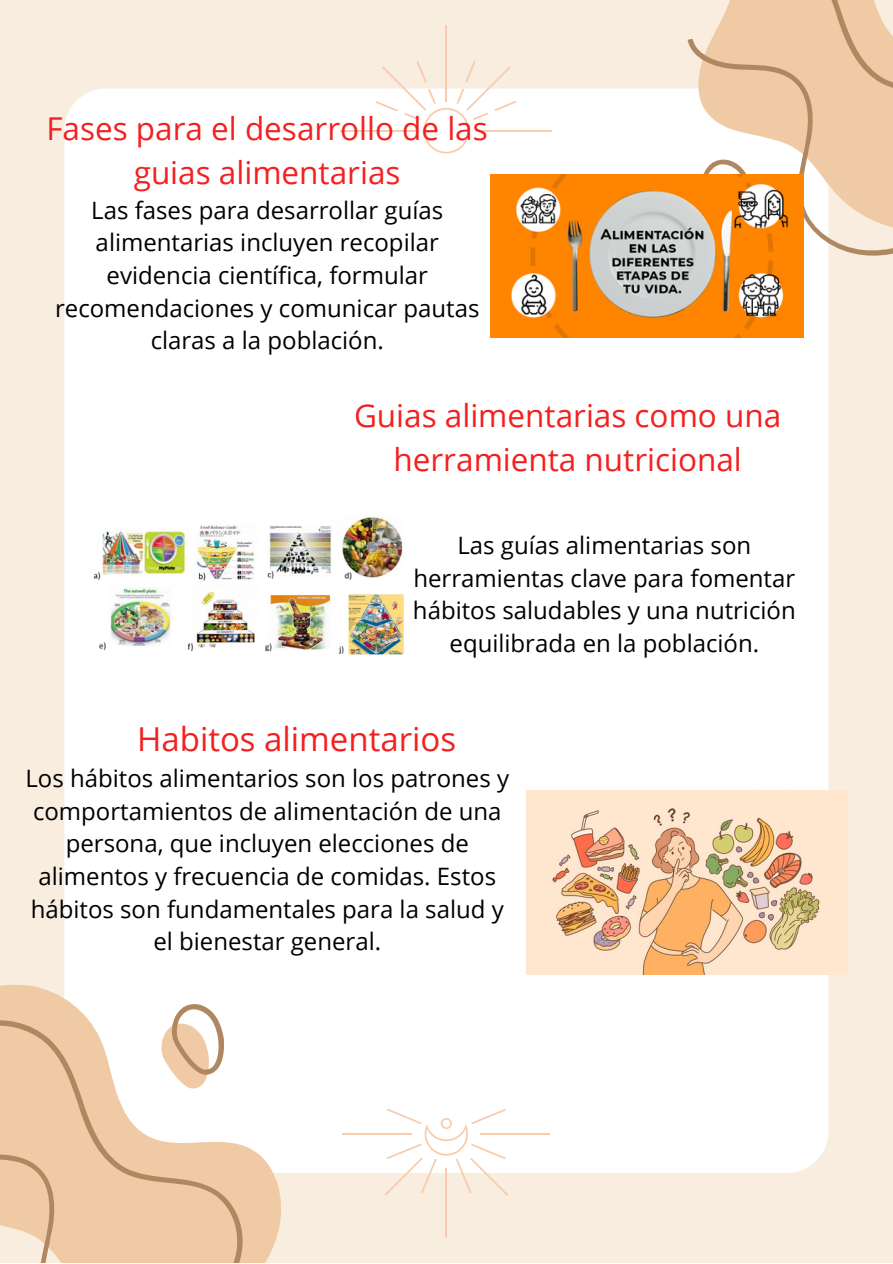
<style>
.page{position:relative;width:893px;height:1264px;background:#fff}
.page>*{position:absolute;margin:0;border:0;box-sizing:border-box;transform-origin:0 0}
.t1{font:33px "Open Sans";color:#f42020}
.t2{font:31.5px/43.8px "Open Sans";color:#f42020;text-align:center}
.t3{font:24px/32.5px "Open Sans";color:#000;text-align:center}
</style>
<div class="page">
<hr style="left:445px;top:1168px;width:2px;height:69px;background:#f8ccac">
<hr style="left:343px;top:1133px;width:69px;height:1px;background:#f8ccac">
<hr style="left:480px;top:1133px;width:69px;height:1px;background:#f8ccac">
<svg style="left:384px;top:1108px;width:124px;height:87px"></svg>
<hr style="left:341px;top:130px;width:76px;height:2px;background:#f8ccac">
<hr style="left:475px;top:130px;width:77px;height:2px;background:#f8ccac">
<hr style="left:445px;top:25px;width:2px;height:76px;background:#f8ccac">
<svg style="left:376px;top:60px;width:140px;height:94px"></svg>
<svg style="left:0;top:982px;width:285px;height:280px"></svg>
<svg style="left:0;top:1002px;width:249px;height:260px;fill:#f0caa4"></svg>
<svg style="left:687px;top:0;width:205px;height:255px;fill:#f0caa4"></svg>
<img style="left:490px;top:174px;width:313px;height:163px">
<img style="left:93px;top:516px;width:310px;height:139px">
<img style="left:527px;top:790px;width:320px;height:184px">
<p class="t2" style="left:46px;top:106px;width:443px">Fases para el desarrollo de las guias alimentarias</p>
<p class="t3" style="left:55px;top:193px;width:426px">Las fases para desarrollar guías alimentarias incluyen recopilar evidencia científica, formular recomendaciones y comunicar pautas claras a la población.</p>
<p class="t2" style="left:354px;top:393px;width:428px">Guias alimentarias como una herramienta nutricional</p>
<p class="t3" style="left:413px;top:528px;width:384px">Las guías alimentarias son herramientas clave para fomentar hábitos saludables y una nutrición equilibrada en la población.</p>
<p class="t1" style="left:137px;top:715px;width:320px">Habitos alimentarios</p>
<p class="t3" style="left:25px;top:761px;width:485px">Los hábitos alimentarios son los patrones y comportamientos de alimentación de una persona, que incluyen elecciones de alimentos y frecuencia de comidas. Estos hábitos son fundamentales para la salud y el bienestar general.</p>
</div>
